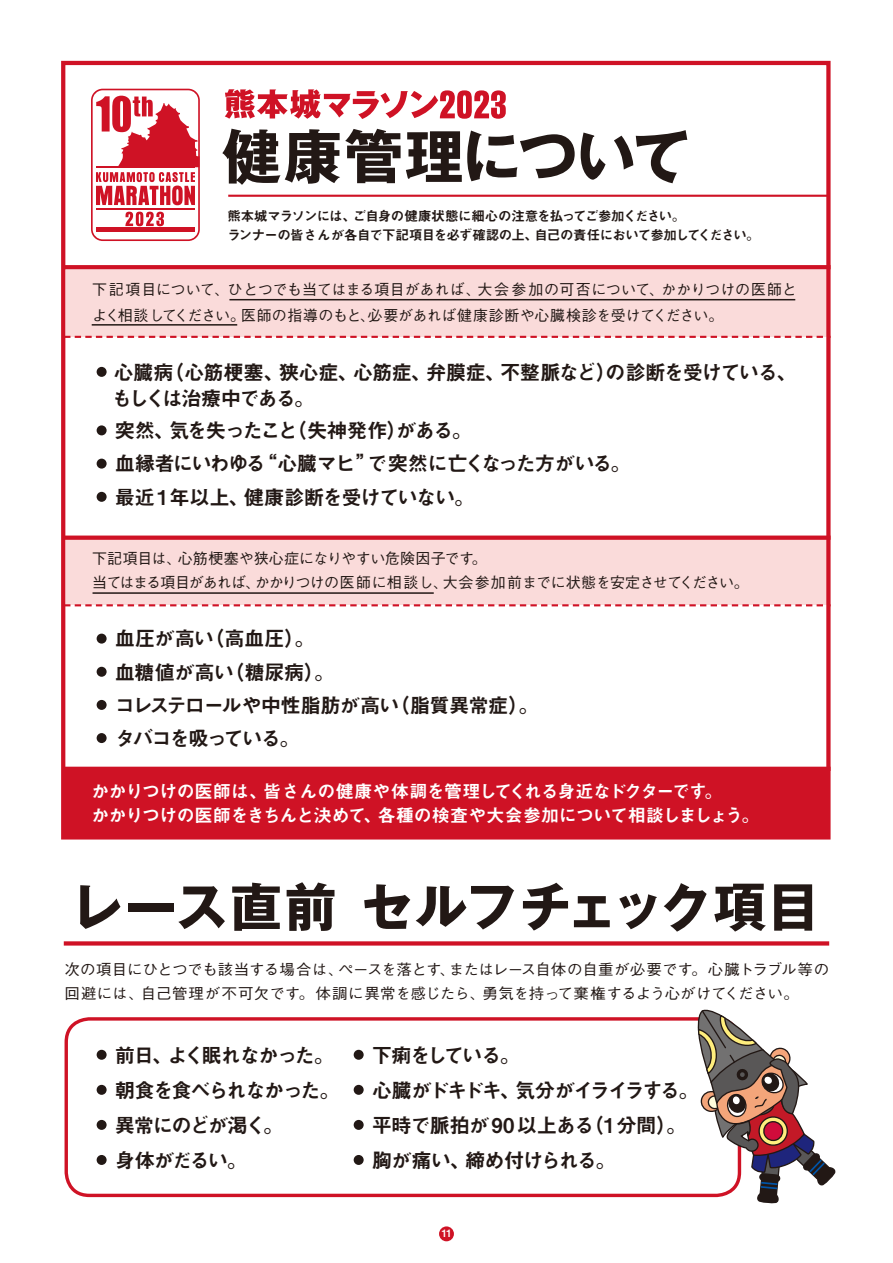
<style>
.page{position:relative;width:893px;height:1263px;background:#fff}
.page>*{position:absolute;margin:0;border:0;box-sizing:border-box;transform-origin:0 0}
.t1{font:700 58.8px "Gothic MB101 Pro";letter-spacing:-.005em;color:#221815}
.t2{font:700 52.5px "Gothic MB101 Pro";letter-spacing:.04em;color:#221815}
.t3{font:20.4px/35.1px "Midashi Go Pro MB31";letter-spacing:-.07em;color:#221815}
.t4{font:20.4px/35.1px "Midashi Go Pro MB31";letter-spacing:-.09em;color:#221815}
.t5{font:20.4px/26px "Midashi Go Pro MB31";letter-spacing:-.05em;color:#221815}
.t6{font:20.4px/33.2px "Midashi Go Pro MB31";letter-spacing:-.04em;color:#221815}
.t7{font:18px/24px "Midashi Go Pro MB31";letter-spacing:-.04em;color:#fff}
.t8{font:500 15px/25.5px "Gothic BBB Pro";letter-spacing:-.01em;color:#221815}
.t9{font:500 15px/24px "Gothic BBB Pro";letter-spacing:-.03em;color:#221815}
.t10{font:13.5px/19.2px "Midashi Go Pro MB31";letter-spacing:-.05em;color:#221815}
.t11{font:500 10.65px "Helvetica Neue";color:#fff}
</style>
<div class="page">
<div style="left:66px;top:270px;width:762px;height:67px;background:#fadbda"></div>
<div style="left:63px;top:768px;width:765px;height:67px;background:#cf1225"></div>
<hr style="left:229px;top:299px;width:566px;height:1px;background:#221815">
<svg style="left:66px;top:265px;width:760px;height:4px;background:#cf1629"></svg>
<hr style="left:64px;top:767px;width:767px;height:4px;background:#cf1225">
<svg style="left:66px;top:336px;width:757px;height:2px"></svg>
<div style="left:66px;top:539px;width:762px;height:66px;background:#fadbda"></div>
<svg style="left:66px;top:604px;width:757px;height:2px"></svg>
<hr style="left:228px;top:195px;width:602px;height:2px;background:#cf1225">
<div style="left:65px;top:1017px;width:676px;height:180px;border:3px solid #cf1225;border-radius:23px"></div>
<hr style="left:92px;top:324px;width:145px;height:2px;background:#221815">
<hr style="left:93px;top:592px;width:341px;height:2px;background:#221815">
<div style="left:64px;top:535px;width:767px;height:5px;background:#cf1225"></div>
<div style="left:61px;top:61px;width:770px;height:778px;border:4px solid #cf1225"></div>
<svg style="left:64px;top:941px;width:765px;height:4px;background:#d32537"></svg>
<svg style="left:690px;top:1009px;width:146px;height:194px"></svg>
<div style="left:439px;top:1226px;width:15px;height:15px;background:#cf1225;border-radius:50%"></div>
<svg style="left:225px;top:89px;width:281px;height:30px"></svg>
<svg style="left:91px;top:89px;width:109px;height:152px"></svg>
<div style="left:97px;top:367px;width:10px;height:10px;background:#221815;border-radius:50%"></div>
<div style="left:97px;top:425px;width:10px;height:10px;background:#221815;border-radius:50%"></div>
<div style="left:97px;top:459px;width:10px;height:10px;background:#221815;border-radius:50%"></div>
<div style="left:97px;top:492px;width:10px;height:10px;background:#221815;border-radius:50%"></div>
<div style="left:97px;top:634px;width:10px;height:10px;background:#221815;border-radius:50%"></div>
<div style="left:97px;top:667px;width:10px;height:10px;background:#221815;border-radius:50%"></div>
<div style="left:97px;top:700px;width:10px;height:10px;background:#221815;border-radius:50%"></div>
<div style="left:97px;top:733px;width:10px;height:10px;background:#221815;border-radius:50%"></div>
<div style="left:97px;top:1050px;width:10px;height:10px;background:#221815;border-radius:50%"></div>
<div style="left:97px;top:1085px;width:10px;height:10px;background:#221815;border-radius:50%"></div>
<div style="left:97px;top:1120px;width:10px;height:10px;background:#221815;border-radius:50%"></div>
<div style="left:97px;top:1155px;width:10px;height:10px;background:#221815;border-radius:50%"></div>
<div style="left:354px;top:1050px;width:10px;height:10px;background:#221815;border-radius:50%"></div>
<div style="left:354px;top:1085px;width:10px;height:10px;background:#221815;border-radius:50%"></div>
<div style="left:354px;top:1120px;width:10px;height:10px;background:#221815;border-radius:50%"></div>
<div style="left:354px;top:1155px;width:10px;height:10px;background:#221815;border-radius:50%"></div>
<h1 class="t1" style="left:222px;top:108px;width:470px">健康管理について</h1>
<p class="t10" style="left:227px;top:205px;width:534px">熊本城マラソンには、ご自身の健康状態に細心の注意を払ってご参加ください。<br>ランナーの皆さんが各自で下記項目を必ず確認の上、自己の責任において参加してください。</p>
<p class="t8" style="left:92px;top:275px;width:706px">下記項目について、ひとつでも当てはまる項目があれば、大会参加の可否について、かかりつけの医師とよく相談してください。医師の指導のもと、必要があれば健康診断や心臓検診を受けてください。</p>
<h3 class="t5" style="left:112px;top:356px;width:686px">心臓病（心筋梗塞、狭心症、心筋症、弁膜症、不整脈など）の診断を受けている、もしくは治療中である。</h3>
<h3 class="t3" style="left:115px;top:411px;width:518px;line-height:33.2px">突然、気を失ったこと（失神発作）がある。<br>血縁者にいわゆる“心臓マヒ”で突然に亡くなった方がいる。最近 1年以上、健康診断を受けていない。</h3>
<p class="t9" style="left:92px;top:545px;width:658px">下記項目は、心筋梗塞や狭心症になりやすい危険因子です。<br>当てはまる項目があれば、かかりつけの医師に相談し、大会参加前までに状態を安定させてください。</p>
<h3 class="t6" style="left:115px;top:620px;width:425px">血圧が高い（高血圧）。<br>血糖値が高い（糖尿病）。<br>コレステロールや中性脂肪が高い（脂質異常症）。</h3>
<h3 class="t4" style="left:115px;top:718px;width:187px">タバコを吸っている。</h3>
<p class="t7" style="left:92px;top:777px;width:669px">かかりつけの医師は、皆さんの健康や体調を管理してくれる身近なドクターです。<br>かかりつけの医師をきちんと決めて、各種の検査や大会参加について相談しましょう。</p>
<h2 class="t2" style="left:70px;top:863px;width:751px">レース直前セルフチェック項目</h2>
<p class="t8" style="left:65px;top:955px;width:766px;line-height:24px">次の項目にひとつでも該当する場合は、ペースを落とす、またはレース自体の自重が必要です。心臓トラブル等の回避には、自己管理が不可欠です。体調に異常を感じたら、勇気を持って棄権するよう心がけてください。</p>
<h3 class="t4" style="left:115px;top:1035px;width:227px">前日、よく眠れなかった。朝食を食べられなかった。異常にのどが渇く。<br>身体がだるい。</h3>
<h3 class="t3" style="left:372px;top:1035px;width:328px">下痢をしている。<br>心臓がドキドキ、気分がイライラする。平時で脈拍が90以上ある（1分間）。胸が痛い、締め付けられる。</h3>
<p class="t11" style="left:441px;top:1225px;width:12px">11</p>
</div>
